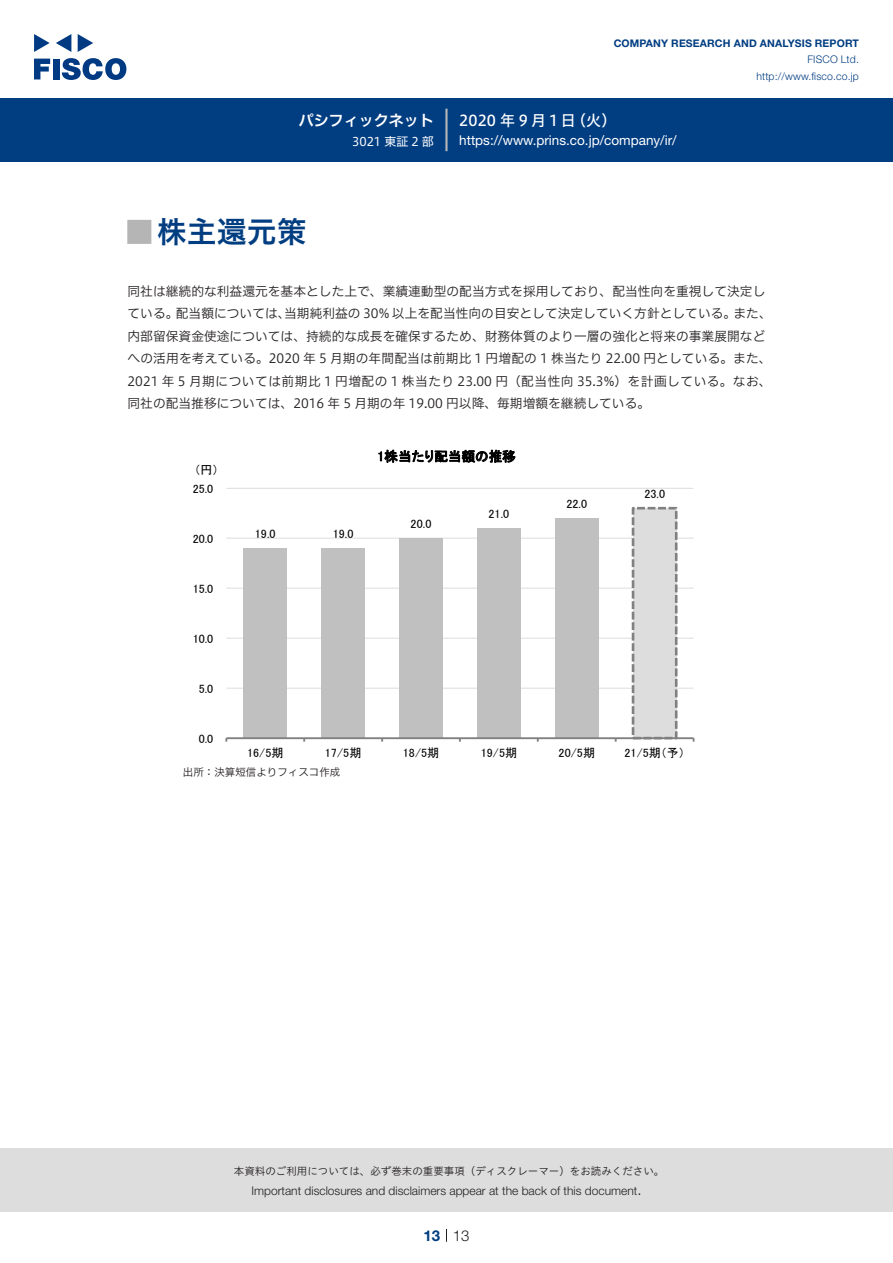
<style>
.page{position:relative;width:893px;height:1263px;background:#fff}
.page>*{position:absolute;margin:0;border:0;box-sizing:border-box;transform-origin:0 0}
.t1{font:30px "Hiragino UD Sans Std N W6";color:#003d81}
.t2{font:700 24px "Koz Go Pro";color:#b5b5b6}
.t3{font:15px "Hiragino UD Sans F Std N W5";letter-spacing:.185em;color:#fff}
.t4{font:15px "Hiragino UD Sans F Std N W6";color:#fff}
.t5{font:300 15px "Helvetica Neue LT Std";color:#231f20}
.t6{font:700 15px "Helvetica Neue LT Std";color:#003d81}
.t7{font:13.5px "Helvetica Neue LT Std";color:#fff}
.t8{font:13.5px "MS P Gothic";letter-spacing:.005em;color:#000}
.t9{font:12.75px/22.5px "Hiragino UD Sans F Std N W3";color:#231f20}
.t10{font:12.15px "MS P Gothic";letter-spacing:.005em;color:#000}
.t11{font:12px "MS P Gothic";letter-spacing:.005em;color:#000}
.t12{font:300 12px "Helvetica Neue LT Std";color:#231f20}
.t13{font:12px "Hiragino UD Sans F Std N W4";color:#fff}
.t14{font:10.5px "Hiragino UD Sans Std W3";color:#231f20}
.t15{font:700 10.5px "Helvetica Neue LT Std";letter-spacing:.015em;color:#003d81}
.t16{font:300 10.5px/16.5px "Helvetica Neue LT Std";letter-spacing:.015em;color:#003d81;text-align:right}
.t17{font:10.5px "Hiragino UD Sans F Std N W3";color:#231f20}
</style>
<div class="page">
<div style="left:0;top:1148px;width:893px;height:64px;background:#ddd"></div>
<svg style="left:34px;top:59px;width:16px;height:20px"></svg>
<div style="left:53px;top:59px;width:6px;height:20px;background:#003a83"></div>
<svg style="left:62px;top:58px;width:64px;height:22px"></svg>
<svg style="left:34px;top:34px;width:16px;height:18px"></svg>
<svg style="left:78px;top:34px;width:15px;height:18px"></svg>
<svg style="left:56px;top:34px;width:15px;height:18px"></svg>
<div style="left:0;top:98px;width:893px;height:64px;background:#003d81"></div>
<hr style="left:445px;top:109px;width:3px;height:42px;background:#b5b5b6">
<svg style="left:446px;top:1229px;width:1px;height:13px"></svg>
<hr style="left:226px;top:688px;width:468px;height:1px;background:#ddd">
<hr style="left:226px;top:638px;width:468px;height:1px;background:#ddd">
<hr style="left:226px;top:588px;width:468px;height:1px;background:#ddd">
<hr style="left:226px;top:538px;width:468px;height:1px;background:#ddd">
<hr style="left:226px;top:488px;width:468px;height:1px;background:#ddd">
<div style="left:244px;top:548px;width:43px;height:190px;background:#c0c0c0"></div>
<div style="left:321px;top:548px;width:44px;height:190px;background:#c0c0c0"></div>
<div style="left:399px;top:538px;width:44px;height:200px;background:#c0c0c0"></div>
<div style="left:477px;top:528px;width:43px;height:210px;background:#c0c0c0"></div>
<div style="left:555px;top:518px;width:43px;height:220px;background:#c0c0c0"></div>
<div style="left:633px;top:508px;width:43px;height:230px;background:#ddd"></div>
<div style="left:632px;top:507px;width:45px;height:232px;border:3px dashed #808080"></div>
<hr style="left:226px;top:737px;width:468px;height:2px;background:#808080">
<p class="t4" style="left:299px;top:109px;width:137px">パシフィックネット</p>
<p class="t13" style="left:352px;top:132px;width:83px">3021 東証 2 部</p>
<p class="t15" style="left:614px;top:37px;width:247px">COMPANY RESEARCH AND ANALYSIS REPORT</p>
<p class="t16" style="left:756px;top:51px;width:104px">FISCO Ltd. http://www.fisco.co j p.</p>
<p class="t3" style="left:459px;top:109px;width:118px">2020年9月1日</p>
<p class="t3" style="left:571px;top:109px;width:47px">（火(</p>
<p class="t7" style="left:459px;top:132px;width:219px">https://www.prins.co j p. /company /i r/</p>
<h1 class="t1" style="left:157px;top:209px;width:151px">株主還元策</h1>
<h2 class="t2" style="left:128px;top:217px;width:25px">█</h2>
<p class="t9" style="left:733px;top:279px;width:40px;text-indent:-606px">同社は継続的な利益還元を基本とした上で、業績連動型の配当方式を採用しており、配当性向を重視して決定しまた、</p>
<p class="t9" style="left:284px;top:301px;width:454px">当期純利益の 30% 以上を配当性向の目安として決定していく方針としている。</p>
<p class="t9" style="left:176px;top:301px;width:116px">配当額については、</p>
<p class="t9" style="left:128px;top:301px;width:646px">ている。<br>内部留保資金使途については、持続的な成長を確保するため、財務体質のより一層の強化と将来の事業展開などへの活用を考えている。2020 年 5 月期の年間配当は前期比 1 円増配の 1 株当たり 22.00 円としている。また、2021 年 5 月期については前期比 1 円増配の 1 株当たり 23.00 円（配当性向 35.3%）を計画している。なお、同社の配当推移については、2016 年 5 月期の年 19.00 円以降、毎期増額を継続している。</p>
<p class="t11" style="left:194px;top:464px;width:26px">円（ (</p>
<p class="t11" style="left:193px;top:482px;width:22px">25.0</p>
<p class="t11" style="left:193px;top:532px;width:22px">20.0</p>
<p class="t11" style="left:193px;top:582px;width:22px">15.0</p>
<p class="t10" style="left:193px;top:632px;width:22px">10.0</p>
<p class="t11" style="left:199px;top:682px;width:16px">5.0</p>
<p class="t11" style="left:199px;top:732px;width:16px">0.0</p>
<p class="t10" style="left:255px;top:527px;width:22px">19.0</p>
<p class="t11" style="left:247px;top:747px;width:38px">16/5期</p>
<p class="t10" style="left:333px;top:527px;width:22px">19.0</p>
<p class="t11" style="left:325px;top:747px;width:38px">17/5期</p>
<p class="t17" style="left:183px;top:764px;width:159px">出所：決算短信よりフィスコ作成</p>
<p class="t8" style="left:377px;top:449px;width:140px">1株当たり配当額の推移</p>
<p class="t10" style="left:411px;top:517px;width:22px">20.0</p>
<p class="t11" style="left:488px;top:508px;width:22px">21.0</p>
<p class="t11" style="left:403px;top:747px;width:38px">18/5期</p>
<p class="t11" style="left:481px;top:747px;width:38px">19/5期</p>
<p class="t11" style="left:566px;top:498px;width:22px">22.0</p>
<p class="t11" style="left:644px;top:488px;width:22px">23.0</p>
<p class="t11" style="left:559px;top:747px;width:38px">20/5期</p>
<p class="t11" style="left:624px;top:747px;width:62px">21/5期予（ (</p>
<p class="t14" style="left:234px;top:1163px;width:432px">本資料のご利用については、必ず巻末の重要事項（ディスクレーマー）をお読みください。</p>
<p class="t5" style="left:637px;top:1180px;width:6px">.</p>
<p class="t12" style="left:251px;top:1183px;width:387px">Important disclosures and disclaimers appear at the back of this document</p>
<p class="t6" style="left:423px;top:1226px;width:18px">13</p>
<p class="t5" style="left:453px;top:1226px;width:18px">13</p>
</div>
